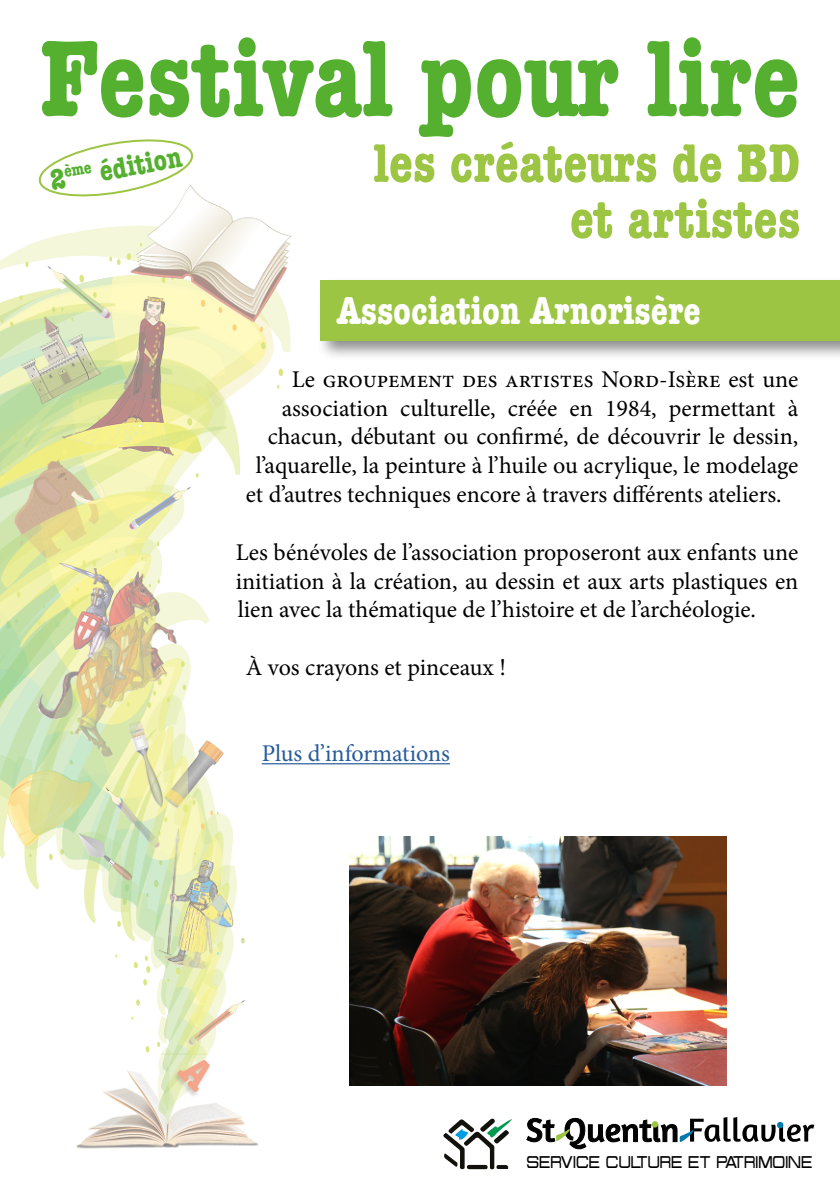
<style>
.page{position:relative;width:840px;height:1191px;background:#fff}
.page>*{position:absolute;margin:0;border:0;box-sizing:border-box;transform-origin:0 0}
.t1{font:700 condensed 112px "American Typewriter";color:#55b030}
.t2{font:700 condensed 56px/56px "American Typewriter";color:#9cc544;text-align:right}
.t3{font:700 condensed 40px "American Typewriter";color:#fff}
.t4{font:700 condensed 30px "American Typewriter";color:#55b030}
.t5{font:24px/28.8px "Minion Pro";color:#000;text-align:justify}
.t6{font:24px "Minion Pro";color:#275b9b}
.t7{font:16.8px "Probert";color:#000;scale:.87 1}
</style>
<div class="page">
<img style="left:0;top:189px;width:293px;height:960px">
<svg style="left:526px;top:1117px;width:287px;height:33px"></svg>
<svg style="left:443px;top:1118px;width:68px;height:51px"></svg>
<svg style="left:38px;top:139px;width:156px;height:60px"></svg>
<div style="left:316px;top:276px;width:523px;height:85px;background:#000;opacity:.45"></div>
<div style="left:320px;top:280px;width:519px;height:61px;background:#9cc544"></div>
<hr style="left:261px;top:763px;width:188px;height:1px;background:#275b9b">
<img style="left:349px;top:836px;width:377px;height:249px">
<h1 class="t1" style="left:40px;top:-11px;width:761px">Festival pour lire</h1>
<p class="t4" style="left:46px;top:156px;width:135px;rotate:-10deg">2<sup>ème</sup> édition</p>
<h2 class="t2" style="left:373px;top:134px;width:428px">les créateurs de BD et artistes</h2>
<h3 class="t3" style="left:336px;top:279px;width:365px">Association Arnorisère</h3>
<p class="t5" style="left:291px;top:365px;width:508px">Le groupement des artistes Nord-Isère est une</p>
<p class="t5" style="left:281px;top:394px;width:517px">association culturelle, créée en 1984, permettant à</p>
<p class="t5" style="left:267px;top:422px;width:532px">chacun, débutant ou confirmé, de découvrir le dessin,</p>
<p class="t5" style="left:255px;top:451px;width:544px">l’aquarelle, la peinture à l’huile ou acrylique, le modelage</p>
<p class="t5" style="left:245px;top:480px;width:537px">et d’autres techniques encore à travers différents ateliers.</p>
<p class="t5" style="left:235px;top:538px;width:564px">Les bénévoles de l’association proposeront aux enfants une initiation à la création, au dessin et aux arts plastiques en lien avec la thématique de l’histoire et de l’archéologie.</p>
<p class="t5" style="left:245px;top:653px;width:262px">À vos crayons et pinceaux !</p>
<p class="t6" style="left:261px;top:737px;width:189px">Plus d’informations</p>
<p class="t7" style="left:526px;top:1152px;width:330px">SERVICE CULTURE ET PATRIMOINE</p>
</div>
